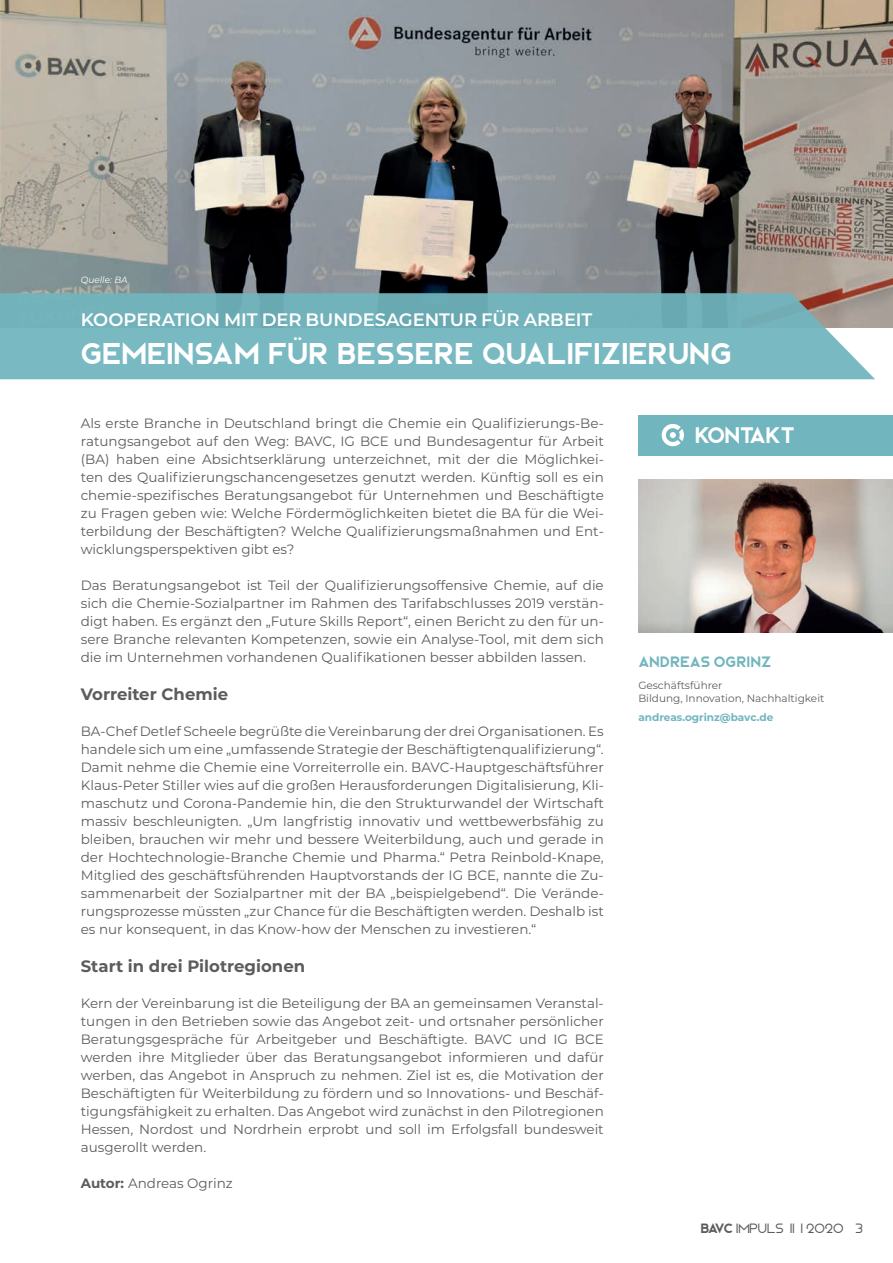
<style>
.page{position:relative;width:893px;height:1263px;background:#fff}
.page>*{position:absolute;margin:0;border:0;box-sizing:border-box;transform-origin:0 0}
.t1{font:30px "Bjorn";letter-spacing:.025em;color:#fff}
.t2{font:22.5px "Bjorn";color:#fff}
.t3{font:600 18px "Montserrat";letter-spacing:-.005em;color:#fff}
.t4{font:700 16.5px "Montserrat";color:#5c5c5f}
.t5{font:15px "Bjorn";letter-spacing:.025em;color:#71b5be}
.t6{font:13.5px/18px "Montserrat";color:#5c5c5f;text-align:justify}
.t7{font:300 13.5px "Bjorn";color:#5c5c5f}
.t8{font:10.5px/12.6px "Montserrat";color:#5c5c5f}
.t9{font:700 10.5px "Montserrat";color:#71b5be}
.t10{font:italic 9px "Montserrat";color:#fff}
.s1{font-weight:700}
.s2{font-weight:400}
</style>
<div class="page">
<img style="left:0;top:0;width:893px;height:327px">
<svg style="left:0;top:293px;width:875px;height:86px;background:#79b4bd"></svg>
<div style="left:638px;top:415px;width:255px;height:40px;background:#71b5be"></div>
<svg style="left:662px;top:424px;width:22px;height:22px"></svg>
<img style="left:638px;top:479px;width:255px;height:153px">
<p class="t10" style="left:81px;top:274px;width:48px">Quelle: BA</p>
<h3 class="t3" style="left:81px;top:306px;width:513px">KOOPERATION MIT DER BUNDESAGENTUR FÜR ARBEIT</h3>
<h1 class="t1" style="left:81px;top:335px;width:652px">GEMEINSAM FÜR BESSERE QUALIFIZIERUNG</h1>
<p class="t6" style="left:81px;top:414px;width:525px">Als erste Branche in Deutschland bringt die Chemie ein Qualifizierungs-Be&shy;ratungsangebot auf den Weg: BAVC, IG BCE und Bundesagentur für Arbeit (BA) haben eine Absichtserklärung unterzeichnet, mit der die Möglichkei&shy;ten des Qualifizierungschancengesetzes genutzt werden. Künftig soll es ein chemie-spezifisches Beratungsangebot für Unternehmen und Beschäftigte zu Fragen geben wie: Welche Fördermöglichkeiten bietet die BA für die Wei&shy;terbildung der Beschäftigten? Welche Qualifizierungsmaßnahmen und Ent&shy;wicklungsperspektiven gibt es?</p>
<p class="t6" style="left:81px;top:576px;width:525px">Das Beratungsangebot ist Teil der Qualifizierungsoffensive Chemie, auf die sich die Chemie-Sozialpartner im Rahmen des Tarifabschlusses 2019 verstän&shy;digt haben. Es ergänzt den „Future Skills Report“, einen Bericht zu den für un&shy;sere Branche relevanten Kompetenzen, sowie ein Analyse-Tool, mit dem sich die im Unternehmen vorhandenen Qualifikationen besser abbilden lassen.</p>
<p class="t4" style="left:81px;top:682px;width:149px">Vorreiter Chemie</p>
<p class="t6" style="left:81px;top:721px;width:525px">BA-Chef Detlef Scheele begrüßte die Vereinbarung der drei Organisationen. Es handele sich um eine „umfassende Strategie der Beschäftigtenqualifizierung“.<br>Damit nehme die Chemie eine Vorreiterrolle ein. BAVC-Hauptgeschäftsführer Klaus-Peter Stiller wies auf die großen Herausforderungen Digitalisierung, Kli&shy;maschutz und Corona-Pandemie hin, die den Strukturwandel der Wirtschaft massiv beschleunigten. „Um langfristig innovativ und wettbewerbsfähig zu bleiben, brauchen wir mehr und bessere Weiterbildung, auch und gerade in der Hochtechnologie-Branche Chemie und Pharma.“ Petra Reinbold-Knape, Mitglied des geschäftsführenden Hauptvorstands der IG BCE, nannte die Zu&shy;sammenarbeit der Sozialpartner mit der BA „beispielgebend“. Die Verände&shy;rungsprozesse müssten „zur Chance für die Beschäftigten werden. Deshalb ist es nur konsequent, in das Know-how der Menschen zu investieren.“</p>
<p class="t4" style="left:81px;top:954px;width:226px">Start in drei Pilotregionen</p>
<p class="t6" style="left:81px;top:993px;width:524px">Kern der Vereinbarung ist die Beteiligung der BA an gemeinsamen Veranstal&shy;tungen in den Betrieben sowie das Angebot zeit- und ortsnaher persönlicher Beratungsgespräche für Arbeitgeber und Beschäftigte. BAVC und IG BCE werden ihre Mitglieder über das Beratungsangebot informieren und dafür werben, das Angebot in Anspruch zu nehmen. Ziel ist es, die Motivation der Beschäftigten für Weiterbildung zu fördern und so Innovations- und Beschäf&shy;tigungsfähigkeit zu erhalten. Das Angebot wird zunächst in den Pilotregionen Hessen, Nordost und Nordrhein erprobt und soll im Erfolgsfall bundesweit ausgerollt werden.</p>
<p class="t6" style="left:81px;top:1173px;width:154px"><span class="s1">Autor:</span> Andreas Ogrinz</p>
<h2 class="t2" style="left:695px;top:422px;width:101px">KONTAKT</h2>
<p class="t5" style="left:638px;top:653px;width:134px">ANDREAS OGRINZ</p>
<p class="t8" style="left:638px;top:679px;width:188px">Geschäftsführer<br>Bildung, Innovation, Nachhaltigkeit</p>
<p class="t9" style="left:638px;top:710px;width:137px">andreas.ogrinz@bavc.de</p>
<p class="t7" style="left:701px;top:1220px;width:164px"><span class="s2">BAVC</span> IMPULS 11 I 2020 3</p>
</div>
